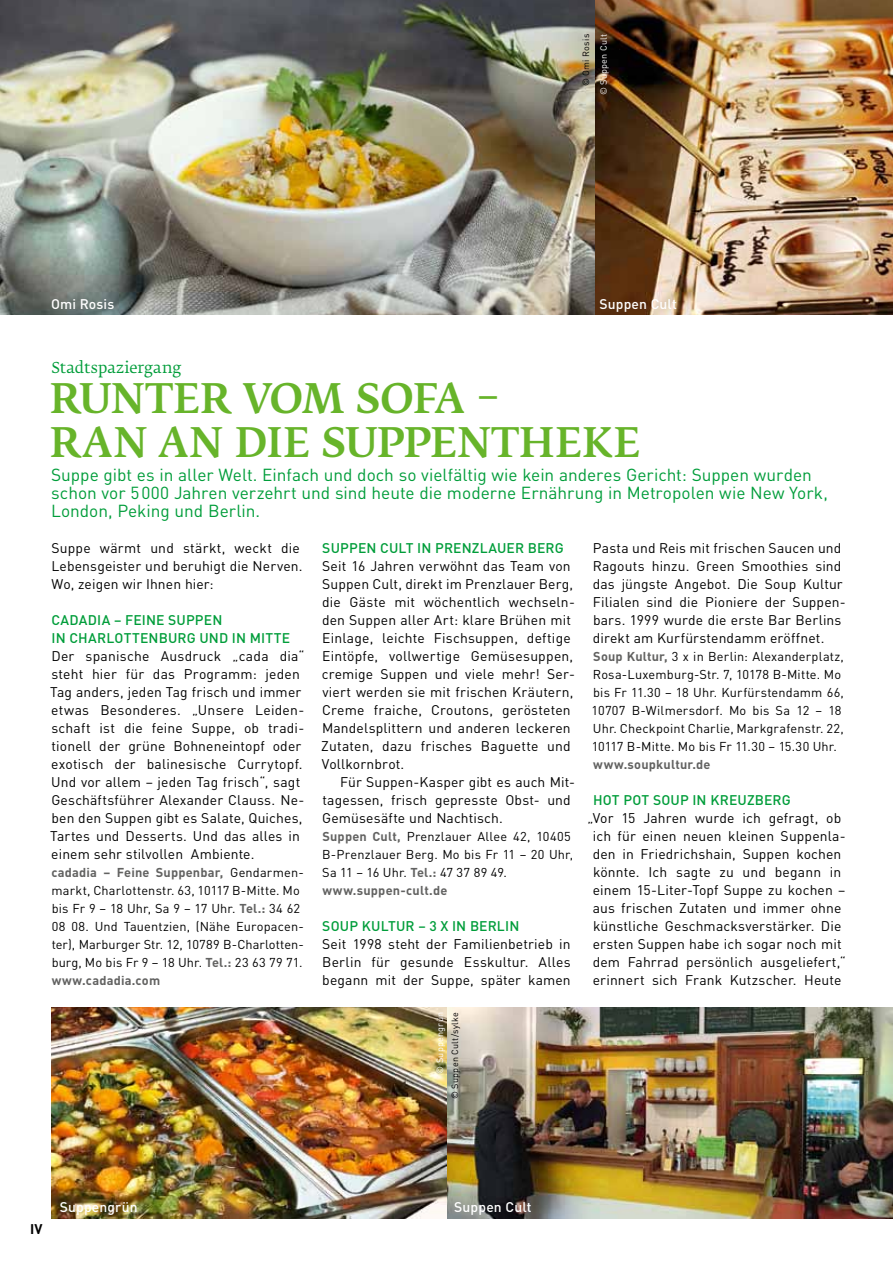
<style>
.page{position:relative;width:893px;height:1263px;background:#fff}
.page>*{position:absolute;margin:0;border:0;box-sizing:border-box;transform-origin:0 0}
.t1{font:500 40.5px/43.5px "Fedra Serif B Pro";letter-spacing:-.005em;color:#67b42a}
.t2{font:17.25px/18px "DIN";color:#009d3a}
.t3{font:15px "Fedra Serif B Pro";letter-spacing:.01em;color:#009d3a}
.t4{font:13.8px/18px "DIN";letter-spacing:.01em;color:#000}
.t5{font:500 13.8px/18px "DIN";letter-spacing:.01em;color:#009d3a}
.t6{font:500 13.8px "DIN";letter-spacing:.01em;color:#fff}
.t7{font:700 13.8px "DIN";color:#000}
.t8{font:12.75px/18px "DIN";letter-spacing:.01em;color:#000}
.t9{font:700 12.75px "DIN";letter-spacing:.015em;color:#626261}
.t10{font:9px "DIN";letter-spacing:.03em;color:#000}
.t11{font:9px "DIN";letter-spacing:.03em;color:#fff}
.s1{font-weight:700;color:#626261}
</style>
<div class="page">
<img style="left:0;top:0;width:893px;height:315px">
<img style="left:51px;top:1008px;width:842px;height:210px">
<p class="t10" style="left:580px;top:86px;width:54px;rotate:-90deg">© Omi Rosis</p>
<p class="t11" style="left:598px;top:95px;width:63px;rotate:-90deg">© Suppen Cult</p>
<p class="t6" style="left:51px;top:295px;width:65px">OMI ROSIS</p>
<p class="t6" style="left:600px;top:295px;width:79px">SUPPEN CULT</p>
<p class="t3" style="left:51px;top:359px;width:132px">Stadtspaziergang</p>
<h1 class="t1" style="left:49px;top:378px;width:592px">RUNTER VOM SOFA –<br>RAN AN DIE SUPPENTHEKE</h1>
<p class="t2" style="left:51px;top:465px;width:778px">Suppe gibt es in aller Welt. Einfach und doch so vielfältig wie kein anderes Gericht: Suppen wurden schon vor 5000 Jahren verzehrt und sind heute die moderne Ernährung in Metropolen wie New York,<br>London, Peking und Berlin.</p>
<p class="t4" style="left:51px;top:539px;width:253px">Suppe wärmt und stärkt, weckt die<br>Lebensgeister und beruhigt die Nerven.<br>Wo, zeigen wir I hnen hier:</p>
<p class="t5" style="left:51px;top:610px;width:240px">CADADIA – FEINE SUPPEN<br>IN CHARLOTTENBURG UND IN MITTE</p>
<p class="t4" style="left:50px;top:647px;width:256px">Der spanische Ausdruck „cada dia“ steht hier für das Programm: jeden Tag anders, jeden Tag frisch und immer etwas Besonderes. „Unsere Leiden&shy;schaft ist die feine Suppe, ob tradi&shy;tionell der grüne Bohneneintopf oder exotisch der balinesische Currytopf.<br>Und vor allem – jeden Tag frisch“, sagt Geschäftsführer Alexander Clauss. Ne&shy;ben den Suppen gibt es Salate, Quiches, Tartes und Desserts. Und das alles in einem sehr stilvollen Ambiente.</p>
<p class="t8" style="left:51px;top:863px;width:254px"><span class="s1">cadadia – Feine Suppenbar,</span> Gendarmen&shy;markt, Charlottenstr. 63, 10117 B-Mitte. Mo bis Fr 9 – 18 Uhr, Sa 9 – 17 Uhr. <span class="s1">Tel.:</span> 34 62<br>08 08. Und Tauentzien, (Nähe Europacen&shy;ter), Marburger Str. 12, 10789 B-Charlotten&shy;burg, Mo bis Fr 9 – 18 Uhr. <span class="s1">Tel.:</span> 23 63 79 71. <span class="s1">www.cadadia.com</span></p>
<p class="t5" style="left:322px;top:538px;width:243px">SUPPEN CULT IN PRENZLAUER BERG</p>
<p class="t4" style="left:321px;top:557px;width:255px">Seit 16 Jahren verwöhnt das Team von Suppen Cult, direkt im Prenzlauer Berg, die Gäste mit wöchentlich wechseln&shy;den Suppen aller Art: klare Brühen mit Einlage, leichte Fischsuppen, deftige Eintöpfe, vollwertige Gemüsesuppen, cremige Suppen und viele mehr! Ser&shy;viert werden sie mit frischen Kräutern, Creme fraiche, Croutons, gerösteten Mandelsplittern und anderen leckeren Zutaten, dazu frisches Baguette und Vollkornbrot.</p>
<p class="t4" style="left:322px;top:773px;width:254px;text-indent:18px">Für Suppen-Kasper gibt es auch Mit&shy;tagessen, frisch gepresste Obst- und<br>Gemüsesäfte und Nachtisch.</p>
<p class="t8" style="left:322px;top:827px;width:252px"><span class="s1">Suppen Cult,</span> Prenzlauer Allee 42, 10405<br>B-Prenzlauer Berg. Mo bis Fr 11 – 20 Uhr,<br>Sa 11 – 16 Uhr. <span class="s1">Tel.:</span> 47 37 89 49. <span class="s1">www.suppen-cult.de</span></p>
<p class="t5" style="left:322px;top:916px;width:199px">SOUP KULTUR – 3 X IN BERLIN</p>
<p class="t4" style="left:322px;top:935px;width:250px;text-align:justify">Seit 1998 steht der Familienbetrieb in Berlin für gesunde Esskultur. Alles begann mit der Suppe, später kamen</p>
<p class="t11" style="left:434px;top:1074px;width:63px;rotate:-90deg">© Suppengrün</p>
<p class="t10" style="left:449px;top:1099px;width:88px;rotate:-90deg">© Suppen Cult/sylke</p>
<p class="t4" style="left:593px;top:539px;width:254px">Pasta und Reis mit frischen Saucen und Ragouts hinzu. Green Smoothies sind das jüngste Angebot. Die Soup Kultur Filialen sind die Pioniere der Suppen&shy;bars. 1999 wurde die erste Bar Berlins direkt am Kurfürstendamm eröffnet.</p>
<p class="t8" style="left:592px;top:647px;width:254px"><span class="s1">Soup Kultur,</span> 3 x in Berlin: Alexanderplatz, Rosa-Luxemburg-Str. 7, 10178 B-Mitte. Mo bis Fr 11.30 – 18 Uhr. Kurfürstendamm 66, 10707 B-Wilmersdorf. Mo bis Sa 12 – 18<br>Uhr. Checkpoint Charlie, Markgrafenstr. 22, 10117 B-Mitte. Mo bis Fr 11.30 – 15.30 Uhr.</p>
<p class="t9" style="left:593px;top:756px;width:119px">www.soupkultur.de</p>
<p class="t5" style="left:593px;top:790px;width:199px">HOT POT SOUP IN KREUZBERG</p>
<p class="t4" style="left:587px;top:809px;width:260px;text-align:center">„Vor 15 Jahren wurde ich gefragt, ob ich für einen neuen kleinen Suppenla&shy;den in Friedrichshain, Suppen kochen könnte. Ich sagte zu und begann in einem 15-Liter-Topf Suppe zu kochen – aus frischen Zutaten und immer ohne künstliche Geschmacksverstärker. Die ersten Suppen habe ich sogar noch mit dem Fahrrad persönlich ausgeliefert,“ erinnert sich Frank Kutzscher. Heute</p>
<p class="t7" style="left:30px;top:1220px;width:14px">IV</p>
<p class="t6" style="left:60px;top:1198px;width:79px">SUPPENGRÜN</p>
<p class="t6" style="left:454px;top:1198px;width:79px">SUPPEN CULT</p>
</div>
